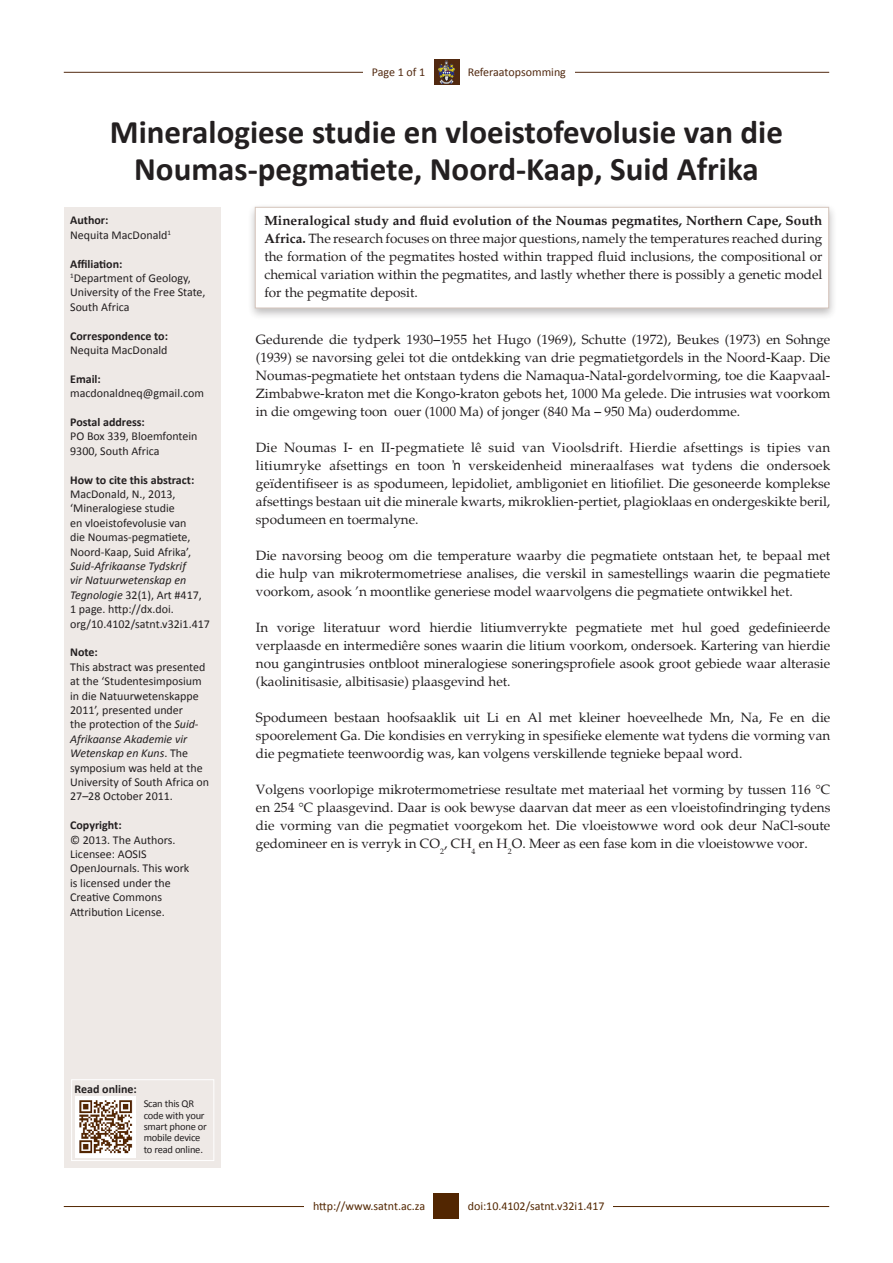
<style>
.page{position:relative;width:893px;height:1263px;background:#fff}
.page>*{position:absolute;margin:0;border:0;box-sizing:border-box;transform-origin:0 0}
.t1{font:700 33px/37.5px "Calibri";color:#231f20;text-align:center}
.t2{font:13.5px/18px "Palatino";color:#231f20;text-align:justify}
.Side_bar{font:12px/14.4px "Calibri";color:#231f20}
.Side_bar-2{font:700 12px "Calibri";color:#231f20}
.t3{font:12px "Calibri";color:#522601}
.t4{font:12px "Calibri";color:#512910}
.t5{font:10.5px/11.2px "Calibri";letter-spacing:-.02em;color:#231f20}
.s1{font-style:italic}
.s2{font-weight:700}
.s3{font-family:"Arial"}
</style>
<div class="page">
<hr style="left:64px;top:72px;width:765px;height:1px;background:#512910">
<hr style="left:64px;top:1206px;width:765px;height:1px;background:#522601">
<div style="left:305px;top:1193px;width:129px;height:26px;background:#fff"></div>
<div style="left:459px;top:1193px;width:154px;height:26px;background:#fff"></div>
<div style="left:434px;top:1193px;width:25px;height:26px;background:#522601"></div>
<div style="left:459px;top:59px;width:115px;height:26px;background:#fff"></div>
<img style="left:434px;top:59px;width:25px;height:26px">
<div style="left:247px;top:203px;width:591px;height:118px;background:#231f20;opacity:.75"></div>
<div style="left:255px;top:207px;width:574px;height:101px;background:#fff"></div>
<div style="left:65px;top:207px;width:156px;height:960px;background:#eee9e6"></div>
<div style="left:363px;top:59px;width:71px;height:26px;background:#fff"></div>
<div style="left:71px;top:1079px;width:143px;height:82px;border:1px solid #fff"></div>
<img style="left:75px;top:1096px;width:61px;height:61px">
<p class="t4" style="left:372px;top:65px;width:55px">Page 1 of 1</p>
<p class="t4" style="left:468px;top:65px;width:100px">Referaatopsomming</p>
<p class="t1" style="left:110px;top:113px;width:674px">Mineralogiese studie en vloeistofevolusie van die<br>Noumas-pegmatiete, Noord-Kaap, Suid Afrika</p>
<p class="Side_bar-2" style="left:70px;top:213px;width:40px">Author:</p>
<p class="Side_bar" style="left:70px;top:228px;width:102px">Nequita MacDonald<sup>1</sup></p>
<p class="Side_bar-2" style="left:70px;top:256px;width:54px">Affiliation:</p>
<p class="Side_bar" style="left:70px;top:271px;width:137px"><sup>1</sup>Department of Geology,<br>University of the Free State,<br>South Africa</p>
<p class="Side_bar-2" style="left:70px;top:328px;width:99px">Correspondence to:</p>
<p class="Side_bar" style="left:70px;top:343px;width:99px">Nequita MacDonald</p>
<p class="Side_bar-2" style="left:70px;top:371px;width:32px">Email:</p>
<p class="Side_bar" style="left:70px;top:386px;width:135px">macdonaldneq@gmail.com</p>
<p class="Side_bar-2" style="left:70px;top:414px;width:76px">Postal address:</p>
<p class="Side_bar" style="left:70px;top:429px;width:129px">PO Box 339, Bloemfontein<br>9300, South Africa</p>
<p class="Side_bar-2" style="left:70px;top:472px;width:126px">How to cite this abstract:</p>
<p class="Side_bar" style="left:70px;top:487px;width:141px">MacDonald, N., 2013, ‘Mineralogiese studie<br>en vloeistofevolusie van<br>die Noumas-pegmatiete,<br>Noord-Kaap, Suid Afrika’,<br><span class="s1">Suid-Afrikaanse Tydskrif<br>vir Natuurwetenskap en<br>Tegnologie</span> 32(1), Art #417,<br>1 page. http://dx.doi. org/10.4102/satnt.v32i1.417</p>
<p class="Side_bar-2" style="left:70px;top:645px;width:29px">Note:</p>
<p class="Side_bar" style="left:70px;top:660px;width:141px">This abstract was presented at the ‘Studentesimposium in die Natuurwetenskappe<br>2011’, presented under<br>the protection of the <span class="s1">Suid-<br>Afrikaanse Akademie vir<br>Wetenskap en Kuns</span>. The symposium was held at the<br>University of South Africa on<br>27–28 October 2011.</p>
<p class="Side_bar-2" style="left:70px;top:817px;width:53px">Copyright:</p>
<p class="Side_bar" style="left:70px;top:832px;width:107px">© 2013. The Authors.</p>
<p class="Side_bar" style="left:70px;top:847px;width:121px">Licensee: AOSIS<br>OpenJournals. This work</p>
<p class="Side_bar" style="left:70px;top:876px;width:102px">is licensed under the</p>
<p class="Side_bar" style="left:70px;top:890px;width:93px">Creative Commons</p>
<p class="Side_bar" style="left:70px;top:904px;width:96px">Attribution License.</p>
<p class="t2" style="left:264px;top:212px;width:560px"><span class="s2">Mineralogical study and fluid evolution of the Noumas pegmatites, Northern Cape, South Africa.</span> The research focuses on three major questions, namely the temperatures reached during the formation of the pegmatites hosted within trapped fluid inclusions, the compositional or chemical variation within the pegmatites, and lastly whether there is possibly a genetic model for the pegmatite deposit.</p>
<p class="t2" style="left:256px;top:331px;width:576px">Gedurende die tydperk 1930–1955 het Hugo (1969), Schutte (1972), Beukes (1973) en Sohnge (1939) se navorsing gelei tot die ontdekking van drie pegmatietgordels in the Noord-Kaap. Die Noumas-pegmatiete het ontstaan tydens die Namaqua-Natal-gordelvorming, toe die Kaapvaal-Zimbabwe-kraton met die Kongo-kraton gebots het, 1000 Ma gelede. Die intrusies wat voorkom in die omgewing toon ouer (1000 Ma) of jonger (840 Ma – 950 Ma) ouderdomme.</p>
<p class="t2" style="left:256px;top:439px;width:576px">Die Noumas I- en II-pegmatiete lê suid van Vioolsdrift. Hierdie afsettings is tipies van litiumryke afsettings en toon <span class="s3">ŉ</span> verskeidenheid mineraalfases wat tydens die ondersoek geïdentifiseer is as spodumeen, lepidoliet, ambligoniet en litiofiliet. Die gesoneerde komplekse afsettings bestaan uit die minerale kwarts, mikroklien-pertiet, plagioklaas en ondergeskikte beril, spodumeen en toermalyne.</p>
<p class="t2" style="left:256px;top:547px;width:576px">Die navorsing beoog om die temperature waarby die pegmatiete ontstaan het, te bepaal met die hulp van mikrotermometriese analises, die verskil in samestellings waarin die pegmatiete voorkom, asook ’n moontlike generiese model waarvolgens die pegmatiete ontwikkel het.</p>
<p class="t2" style="left:256px;top:619px;width:576px">In vorige literatuur word hierdie litiumverrykte pegmatiete met hul goed gedefinieerde verplaasde en intermediêre sones waarin die litium voorkom, ondersoek. Kartering van hierdie nou gangintrusies ontbloot mineralogiese soneringsprofiele asook groot gebiede waar alterasie (kaolinitisasie, albitisasie) plaasgevind het.</p>
<p class="t2" style="left:256px;top:709px;width:576px">Spodumeen bestaan hoofsaaklik uit Li en Al met kleiner hoeveelhede Mn, Na, Fe en die spoorelement Ga. Die kondisies en verryking in spesifieke elemente wat tydens die vorming van die pegmatiete teenwoordig was, kan volgens verskillende tegnieke bepaal word.</p>
<p class="t2" style="left:256px;top:781px;width:576px">Volgens voorlopige mikrotermometriese resultate met materiaal het vorming by tussen 116 °C en 254 °C plaasgevind. Daar is ook bewyse daarvan dat meer as een vloeistofindringing tydens die vorming van die pegmatiet voorgekom het. Die vloeistowwe word ook deur NaCl-soute gedomineer en is verryk in CO<sub>2</sub>, CH<sub>4</sub> en H<sub>2</sub>O. Meer as een fase kom in die vloeistowwe voor.</p>
<p class="Side_bar-2" style="left:75px;top:1082px;width:64px">Read online:</p>
<p class="t5" style="left:144px;top:1098px;width:65px">Scan this QR code with your smart phone or mobile device to read online.</p>
<p class="t3" style="left:313px;top:1199px;width:114px">http://www.satnt.ac.za</p>
<p class="t3" style="left:468px;top:1199px;width:138px">doi:10.4102/satnt.v32i1.417</p>
</div>
